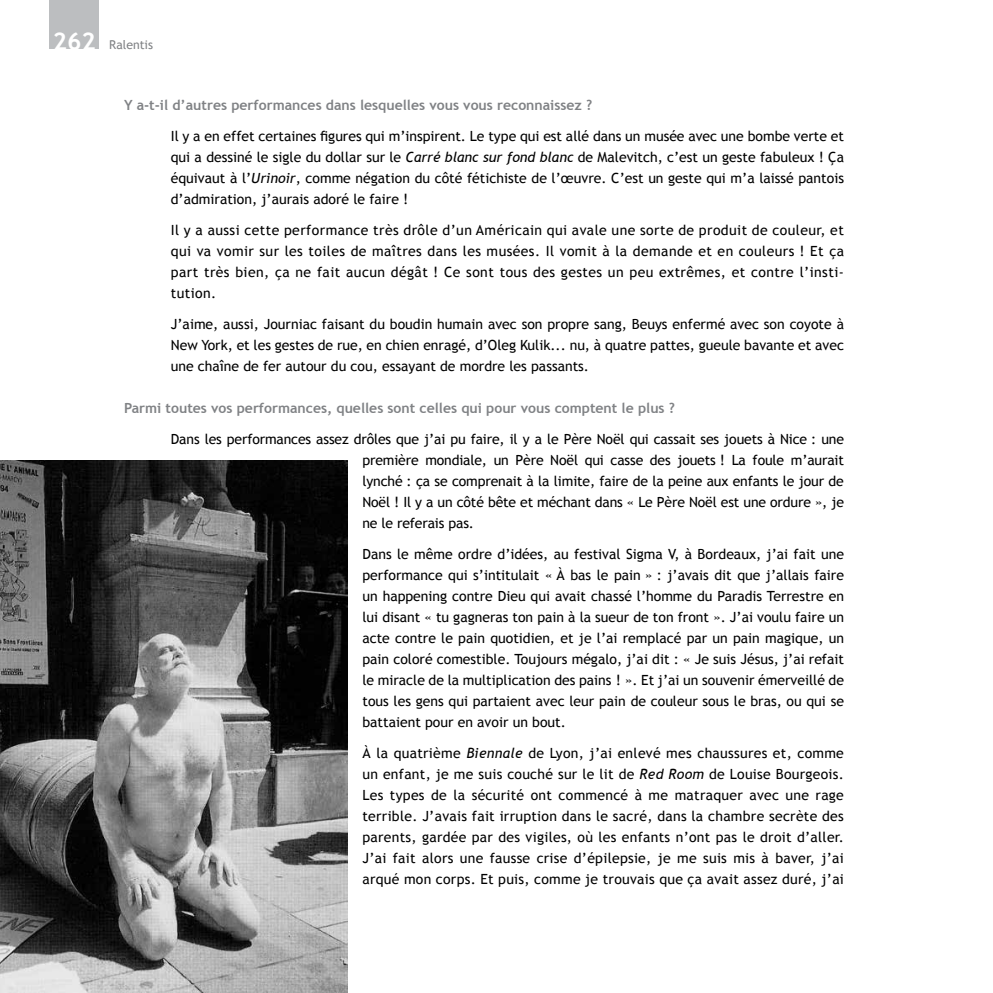
<style>
.page{position:relative;width:993px;height:993px;background:#fff}
.page>*{position:absolute;margin:0;border:0;box-sizing:border-box;transform-origin:0 0}
.t1{font:14px/21px "Trebuchet MS";color:#000;text-align:justify}
.t2{font:700 14px "Trebuchet MS";color:#808285}
.t3{font:12.25px "Trebuchet MS";color:#808285}
.s1{font-weight:700;font-size:24.5px;color:#fff}
.s2{font-style:italic}
</style>
<div class="page">
<div style="left:50px;top:0;width:49px;height:49px;background:#bcbec0"></div>
<img style="left:0;top:460px;width:347px;height:532px">
<p class="t3" style="left:53px;top:37px;width:102px"><span class="s1">262</span> Ralentis</p>
<p class="t2" style="left:124px;top:96px;width:469px">Y a-t-il d’autres performances dans lesquelles vous vous reconnaissez ?</p>
<p class="t1" style="left:171px;top:125px;width:674px">Il y a en effet certaines figures qui m’inspirent. Le type qui est allé dans un musée avec une bombe verte et qui a dessiné le sigle du dollar sur le <span class="s2">Carré blanc sur fond blanc</span> de Malevitch, c’est un geste fabuleux ! Ça équivaut à l’<span class="s2">Urinoir</span>, comme négation du côté fétichiste de l’œuvre. C’est un geste qui m’a laissé pantois d’admiration, j’aurais adoré le faire !</p>
<p class="t1" style="left:171px;top:219px;width:674px">Il y a aussi cette performance très drôle d’un Américain qui avale une sorte de produit de couleur, et qui va vomir sur les toiles de maîtres dans les musées. Il vomit à la demande et en couleurs ! Et ça part très bien, ça ne fait aucun dégât ! Ce sont tous des gestes un peu extrêmes, et contre l’insti&shy;tution.</p>
<p class="t1" style="left:171px;top:313px;width:674px">J’aime, aussi, Journiac faisant du boudin humain avec son propre sang, Beuys enfermé avec son coyote à New York, et les gestes de rue, en chien enragé, d’Oleg Kulik... nu, à quatre pattes, gueule bavante et avec une chaîne de fer autour du cou, essayant de mordre les passants.</p>
<p class="t2" style="left:124px;top:399px;width:552px">Parmi toutes vos performances, quelles sont celles qui pour vous comptent le plus ?</p>
<p class="t1" style="left:362px;top:428px;width:483px;text-indent:-191px">Dans les performances assez drôles que j’ai pu faire, il y a le Père Noël qui cassait ses jouets à Nice : une première mondiale, un Père Noël qui casse des jouets ! La foule m’aurait lynché : ça se comprenait à la limite, faire de la peine aux enfants le jour de Noël ! Il y a un côté bête et méchant dans « Le Père Noël est une ordure », je ne le referais pas.</p>
<p class="t1" style="left:362px;top:543px;width:483px">Dans le même ordre d’idées, au festival Sigma V, à Bordeaux, j’ai fait une performance qui s’intitulait « À bas le pain » : j’avais dit que j’allais faire un happening contre Dieu qui avait chassé l’homme du Paradis Terrestre en lui disant « tu gagneras ton pain à la sueur de ton front ». J’ai voulu faire un acte contre le pain quotidien, et je l’ai remplacé par un pain magique, un pain coloré comestible. Toujours mégalo, j’ai dit : « Je suis Jésus, j’ai refait le miracle de la multiplication des pains ! ». Et j’ai un souvenir émerveillé de tous les gens qui partaient avec leur pain de couleur sous le bras, ou qui se battaient pour en avoir un bout.</p>
<p class="t1" style="left:362px;top:742px;width:483px">À la quatrième <span class="s2">Biennale</span> de Lyon, j’ai enlevé mes chaussures et, comme un enfant, je me suis couché sur le lit de <span class="s2">Red Room</span> de Louise Bourgeois.<br>Les types de la sécurité ont commencé à me matraquer avec une rage terrible. J’avais fait irruption dans le sacré, dans la chambre secrète des parents, gardée par des vigiles, où les enfants n’ont pas le droit d’aller.<br>J’ai fait alors une fausse crise d’épilepsie, je me suis mis à baver, j’ai arqué mon corps. Et puis, comme je trouvais que ça avait assez duré, j’ai</p>
</div>
